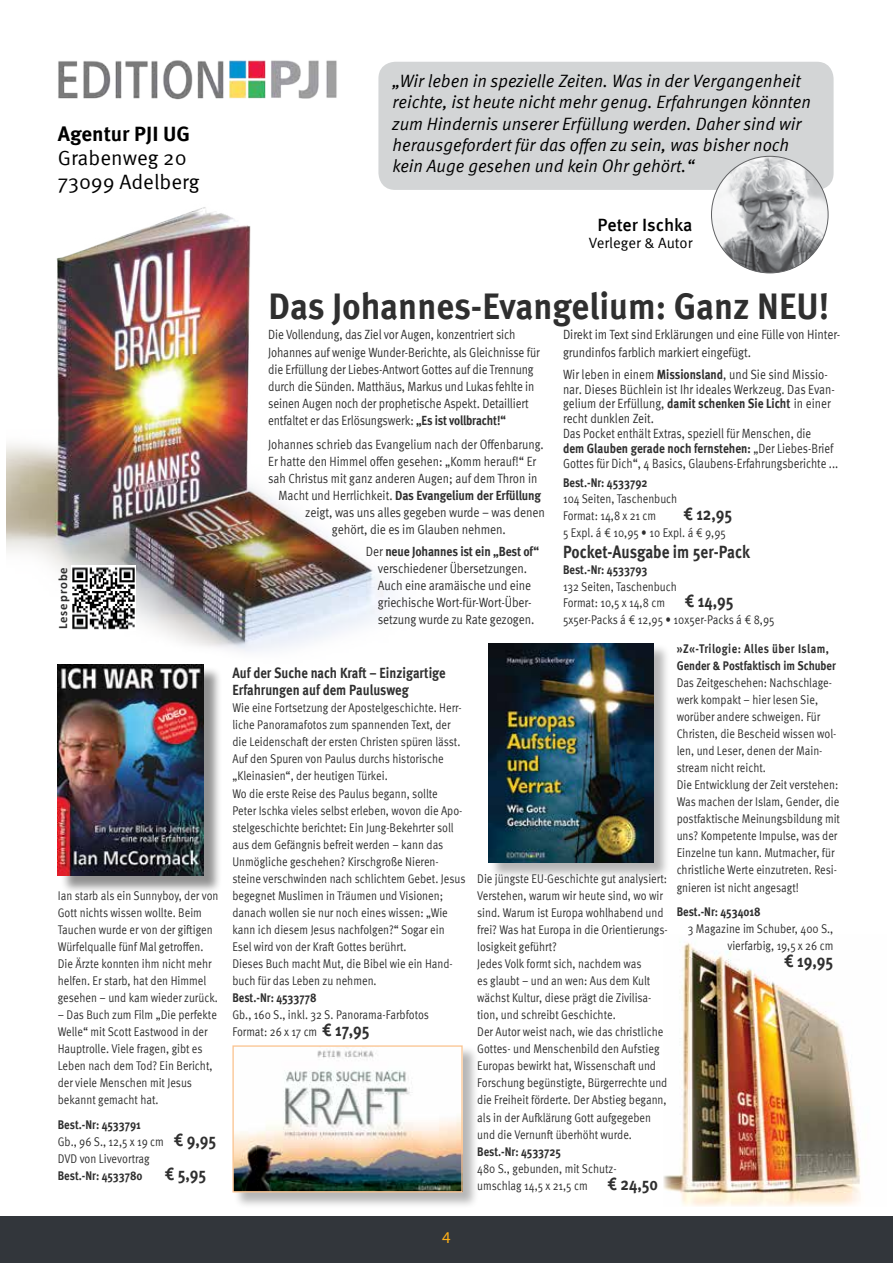
<style>
.page{position:relative;width:893px;height:1263px;background:#fff}
.page>*{position:absolute;margin:0;border:0;box-sizing:border-box;transform-origin:0 0}
.t1{font:700 37.05px "Meta Pro";color:#2f2f2f;scale:.93 1}
.t2{font:20.7px/23.7px "Meta Pro";color:#000}
.t3{font:700 20.7px "Meta Pro";color:#000}
.t4{font:italic 17.85px/21.3px "Meta Pro";color:#000;scale:.96 1}
.t5{font:700 17.85px "Meta Pro";color:#2f2f2f;scale:.85 1}
.t6{font:500 17.85px "Meta Pro";letter-spacing:-.005em;color:#000}
.t7{font:16.5px "Myriad Pro";color:#fcaf17}
.t8{font:700 14.85px/17.1px "Meta Pro";color:#2f2f2f;scale:.85 1}
.t9{font:14.85px "Meta Pro";color:#000}
.t10{font:13.35px/14.9px "Meta Pro";letter-spacing:-.01em;color:#2f2f2f;scale:.85 1}
.t11{font:13.35px/17.1px "Meta Pro";letter-spacing:-.01em;color:#2f2f2f;scale:.84 1}
.t12{font:13.35px/17.1px "Meta Pro";letter-spacing:-.01em;color:#2f2f2f;text-align:center;scale:.87 1}
.t13{font:13.35px "Meta Pro";letter-spacing:-.01em;color:#2f2f2f;scale:.88 1}
.t14{font:700 13.35px "Meta Pro";letter-spacing:-.01em;color:#2f2f2f;scale:.88 1}
.t15{font:700 12.75px "Calibri";letter-spacing:.075em;color:#2f2f2f}
.t16{font:12.6px/17.1px "Meta Pro";color:#2f2f2f;scale:.85 1}
.t17{font:700 12.6px/17.1px "Meta Pro";color:#2f2f2f;scale:.85 1}
.s1{font-weight:700}
.s2{font-weight:700;font-size:17.85px}
.s3{font-weight:400}
</style>
<div class="page">
<img style="left:664px;top:942px;width:196px;height:264px">
<img style="left:6px;top:199px;width:823px;height:503px">
<img style="left:71px;top:566px;width:65px;height:64px">
<div style="left:60px;top:667px;width:162px;height:227px;background:#000;opacity:.43"></div>
<img style="left:58px;top:664px;width:145px;height:212px">
<div style="left:233px;top:1046px;width:246px;height:163px;background:#000;opacity:.29"></div>
<img style="left:234px;top:1047px;width:227px;height:143px">
<div style="left:232px;top:1045px;width:231px;height:147px;border:1px solid #fbc694"></div>
<div style="left:489px;top:643px;width:181px;height:236px;background:#000;opacity:.29"></div>
<img style="left:489px;top:643px;width:165px;height:220px">
<img style="left:58px;top:60px;width:279px;height:40px">
<div style="left:378px;top:62px;width:456px;height:128px;background:#d3d5d6;border-radius:17px"></div>
<img style="left:711px;top:156px;width:117px;height:117px;border-radius:58px">
<div style="left:0;top:1216px;width:893px;height:47px;background:#32363b"></div>
<h2 class="t3" style="left:58px;top:118px;width:134px">Agentur PJI UG</h2>
<h2 class="t2" style="left:58px;top:144px;width:143px">Grabenweg 20<br>73099 Adelberg</h2>
<p class="t4" style="left:393px;top:69px;width:437px">„Wir leben in spezielle Zeiten. Was in der Vergangenheit reichte, ist heute nicht mehr genug. Erfahrungen könnten zum Hindernis unserer Erfüllung werden. Daher sind wir herausgefordert für das offen zu sein, was bisher noch kein Auge gesehen und kein Ohr gehört.“</p>
<h3 class="t6" style="left:598px;top:211px;width:97px">Peter Ischka</h3>
<p class="t9" style="left:589px;top:232px;width:105px">Verleger &amp; Autor</p>
<p class="t15" style="left:54px;top:629px;width:64px;rotate:-90deg">Leseprobe</p>
<p class="t16" style="left:58px;top:886px;width:191px">Ian starb als ein Sunnyboy, der von<br>Gott nichts wissen wollte. Beim<br>Tauchen wurde er von der giftigen<br>Würfelqualle fünf Mal getroffen.<br>Die Ärzte konnten ihm nicht mehr helfen. Er starb, hat den Himmel gesehen – und kam wieder zurück.</p>
<p class="t16" style="left:58px;top:1005px;width:189px">– Das Buch zum Film „Die perfekte<br>Welle“ mit Scott Eastwood in der<br>Hauptrolle. Viele fragen, gibt es<br>Leben nach dem Tod? Ein Bericht, der viele Menschen mit Jesus bekannt gemacht hat.</p>
<p class="t16" style="left:58px;top:1115px;width:188px"><span class="s1">Best.-Nr: 4533791<br></span>Gb., 96 S., 12,5 x 19 cm <span class="s2">€ 9,95<br></span>DVD von Livevortrag<br><span class="s1">Best.-Nr: 4533780</span> <span class="s2">€ 5,95</span></p>
<h1 class="t1" style="left:269px;top:277px;width:604px">Das Johannes-Evangelium: Ganz NEU!</h1>
<p class="t11" style="left:268px;top:325px;width:325px">Die Vollendung, das Ziel vor Augen, konzentriert sich Johannes auf wenige Wunder-Berichte, als Gleichnisse für die Erfüllung der Liebes-Antwort Gottes auf die Trennung durch die Sünden. Matthäus, Markus und Lukas fehlte in seinen Augen noch der prophetische Aspekt. Detailliert entfaltet er das Erlösungswerk: <span class="s1">„Es ist vollbracht!“</span></p>
<p class="t10" style="left:268px;top:436px;width:326px">Johannes schrieb das Evangelium nach der Offenbarung.</p>
<p class="t10" style="left:268px;top:453px;width:317px">Er hatte den Himmel offen gesehen: „Komm herauf!“ Er</p>
<p class="t10" style="left:268px;top:470px;width:318px">sah Christus mit ganz anderen Augen; auf dem Thron in</p>
<p class="t14" style="left:278px;top:485px;width:300px"><span class="s3">Macht und Herrlichkeit.</span> Das Evangelium der Erfüllung</p>
<p class="t13" style="left:305px;top:503px;width:274px">zeigt, was uns alles gegeben wurde – was denen</p>
<p class="t13" style="left:332px;top:520px;width:199px">gehört, die es im Glauben nehmen.</p>
<p class="t12" style="left:366px;top:542px;width:201px">Der <span class="s1">neue Johannes ist ein „Best of“ </span>verschiedener Übersetzungen.<br>Auch eine aramäische und eine griechische Wort-für-Wort-Über&shy;setzung wurde zu Rate gezogen.</p>
<p class="t12" style="left:563px;top:325px;width:320px;text-align:left">Direkt im Text sind Erklärungen und eine Fülle von Hinter&shy;grundinfos farblich markiert eingefügt.</p>
<p class="t10" style="left:563px;top:366px;width:325px">Wir leben in einem <span class="s1">Missionsland</span>, und Sie sind Missio&shy;nar. Dieses Büchlein ist Ihr ideales Werkzeug. Das Evan&shy;gelium der Erfüllung, <span class="s1">damit schenken Sie Licht</span> in einer recht dunklen Zeit.<br>Das Pocket enthält Extras, speziell für Menschen, die<br><span class="s1">dem Glauben gerade noch fernstehen:</span> „Der Liebes-Brief Gottes für Dich“, 4 Basics, Glaubens-Erfahrungsberichte ...</p>
<p class="t17" style="left:563px;top:473px;width:101px">Best.-Nr: 4533792</p>
<p class="t16" style="left:563px;top:490px;width:136px;line-height:16.4px">104 Seiten, Taschenbuch<br>Format: 14,8 x 21 cm</p>
<h3 class="t5" style="left:683px;top:499px;width:59px">€ 12,95</h3>
<p class="t16" style="left:563px;top:523px;width:193px">5 Expl. á € 10,95 • 10 Expl. á € 9,95</p>
<h3 class="t5" style="left:563px;top:538px;width:221px">Pocket-Ausgabe im 5er-Pack</h3>
<p class="t17" style="left:563px;top:561px;width:101px">Best.-Nr: 4533793</p>
<p class="t16" style="left:563px;top:577px;width:250px;line-height:16.6px">132 Seiten, Taschenbuch<br>Format: 10,5 x 14,8 cm <span class="s2">€ 14,95<br></span>5x5er-Packs á € 12,95 • 10x5er-Packs á € 8,95</p>
<p class="t8" style="left:232px;top:663px;width:252px">Auf der Suche nach Kraft – Einzigartige<br>Erfahrungen auf dem Paulusweg</p>
<p class="t16" style="left:232px;top:698px;width:276px">Wie eine Fortsetzung der Apostelgeschichte. Herr&shy;liche Panoramafotos zum spannenden Text, der die Leidenschaft der ersten Christen spüren lässt.<br>Auf den Spuren von Paulus durchs historische „Kleinasien“, der heutigen Türkei.<br>Wo die erste Reise des Paulus begann, sollte<br>Peter Ischka vieles selbst erleben, wovon die Apo&shy;stelgeschichte berichtet: Ein Jung-Bekehrter soll aus dem Gefängnis befreit werden – kann das Unmögliche geschehen? Kirschgroße Nieren&shy;steine verschwinden nach schlichtem Gebet. Jesus begegnet Muslimen in Träumen und Visionen; danach wollen sie nur noch eines wissen: „Wie kann ich diesem Jesus nachfolgen?“ Sogar ein Esel wird von der Kraft Gottes berührt.<br>Dieses Buch macht Mut, die Bibel wie ein Hand&shy;buch für das Leben zu nehmen.</p>
<p class="t17" style="left:232px;top:988px;width:100px">Best.-Nr: 4533778</p>
<p class="t16" style="left:232px;top:1005px;width:233px">Gb., 160 S., inkl. 32 S. Panorama-Farbfotos<br>Format: 26 x 17 cm <span class="s2">€ 17,95</span></p>
<p class="t16" style="left:477px;top:869px;width:226px">Die jüngste EU-Geschichte gut analysiert:<br>Verstehen, warum wir heute sind, wo wir sind. Warum ist Europa wohlhabend und frei? Was hat Europa in die Orientierungs&shy;losigkeit geführt?<br>Jedes Volk formt sich, nachdem was<br>es glaubt – und an wen: Aus dem Kult wächst Kultur, diese prägt die Zivilisa&shy;tion, und schreibt Geschichte.<br>Der Autor weist nach, wie das christliche Gottes- und Menschenbild den Aufstieg Europas bewirkt hat, Wissenschaft und Forschung begünstigte, Bürgerrechte und die Freiheit förderte. Der Abstieg begann, als in der Aufklärung Gott aufgegeben und die Vernunft überhöht wurde.</p>
<p class="t17" style="left:477px;top:1142px;width:100px">Best.-Nr: 4533725</p>
<p class="t16" style="left:477px;top:1159px;width:214px">480 S., gebunden, mit Schutz&shy;umschlag 14,5 x 21,5 cm <span class="s2">€ 24,50</span></p>
<p class="t17" style="left:677px;top:639px;width:189px">»Z«-Trilogie: Alles über Islam,<br>Gender &amp; Postfaktisch im Schuber</p>
<p class="t16" style="left:677px;top:673px;width:194px">Das Zeitgeschehen: Nachschlage&shy;werk kompakt – hier lesen Sie, worüber andere schweigen. Für<br>Christen, die Bescheid wissen wol&shy;len, und Leser, denen der Main&shy;stream nicht reicht.<br>Die Entwicklung der Zeit verstehen:<br>Was machen der Islam, Gender, die postfaktische Meinungsbildung mit uns? Kompetente Impulse, was der<br>Einzelne tun kann. Mutmacher, für christliche Werte einzutreten. Resi&shy;gnieren ist nicht angesagt!</p>
<p class="t17" style="left:677px;top:902px;width:100px">Best.-Nr: 4534018</p>
<p class="t16" style="left:688px;top:919px;width:173px;text-align:right">3 Magazine im Schuber, 400 S., vierfarbig, 19,5 x 26 cm</p>
<h3 class="t5" style="left:784px;top:947px;width:59px">€ 19,95</h3>
<h3 class="t7" style="left:442px;top:1227px;width:10px">4</h3>
</div>
